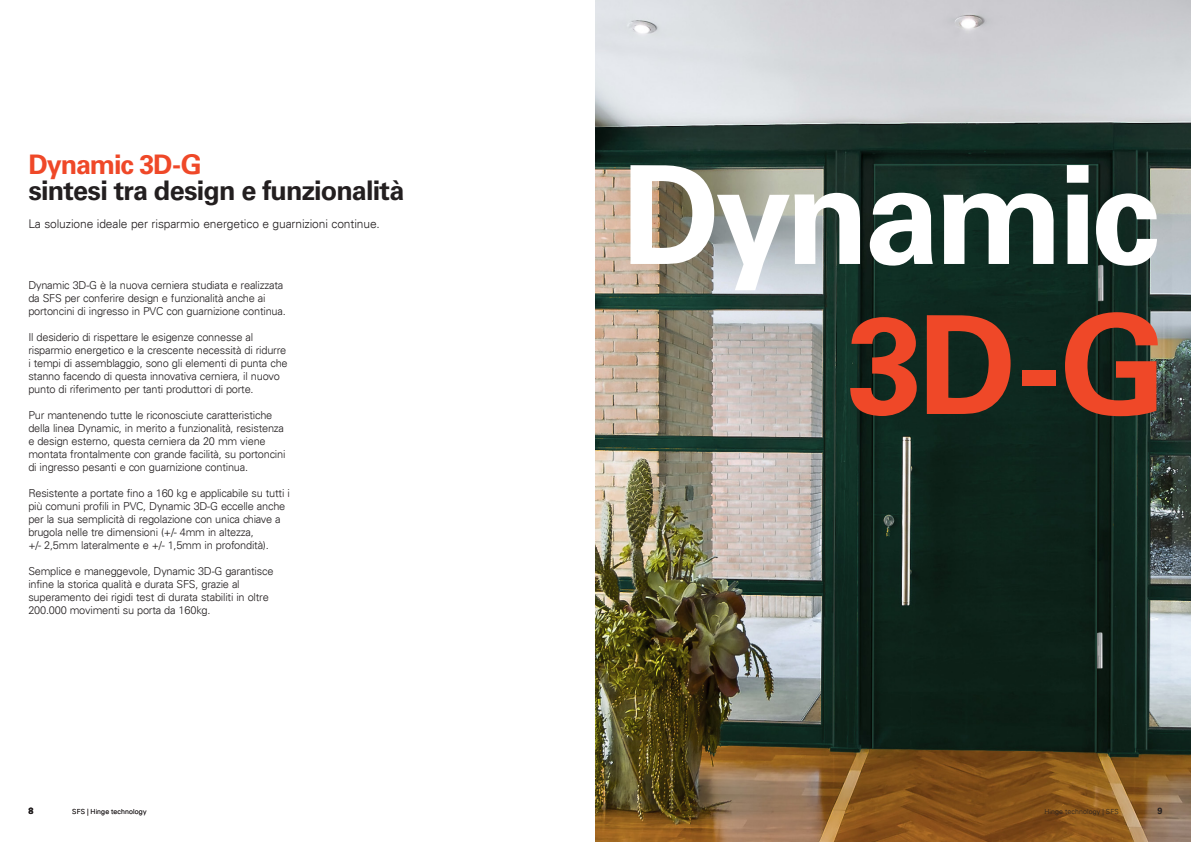
<style>
.page{position:relative;width:1191px;height:842px;background:#fff}
.page>*{position:absolute;margin:0;border:0;box-sizing:border-box;transform-origin:0 0}
.Normale{font:700 137px "Univers LT Std";letter-spacing:-.04em;color:#fff}
.Normale-2{font:700 137px "Univers LT Std";color:#ef4828}
.A4_Lead{font:700 27px "Univers LT Std";letter-spacing:-.03em;color:#231f20}
.A5_Headline_inside{font:700 27px "Univers LT Std";letter-spacing:-.04em;color:#ef4828}
.Normale-3{font:300 12px "Univers";letter-spacing:-.01em;color:#231f20}
.Normale-4{font:300 11px/13px "Univers";letter-spacing:-.02em;color:#231f20}
.t1{font:700 9px "Univers LT Std";color:#231f20}
.t2{font:300 7px "Univers";letter-spacing:.02em;color:#231f20}
</style>
<div class="page">
<img style="left:595px;top:0;width:596px;height:842px">
<p class="A5_Headline_inside" style="left:28px;top:149px;width:175px">Dynamic 3D-G</p>
<p class="A4_Lead" style="left:28px;top:175px;width:377px">sintesi tra design e funzionalità</p>
<p class="Normale-3" style="left:28px;top:216px;width:353px">La soluzione ideale per risparmio energetico e guarnizioni continue.</p>
<p class="Normale-4" style="left:28px;top:278px;width:259px">Dynamic 3D-G è la nuova cerniera studiata e realizzata da SFS per conferire design e funzionalità anche ai portoncini di ingresso in PVC con guarnizione continua.</p>
<p class="Normale-4" style="left:28px;top:330px;width:261px">Il desiderio di rispettare le esigenze connesse al risparmio energetico e la crescente necessità di ridurre i tempi di assemblaggio, sono gli elementi di punta che stanno facendo di questa innovativa cerniera, il nuovo punto di riferimento per tanti produttori di porte.</p>
<p class="Normale-4" style="left:28px;top:408px;width:259px">Pur mantenendo tutte le riconosciute caratteristiche della linea Dynamic, in merito a funzionalità, resistenza e design esterno, questa cerniera da 20 mm viene montata frontalmente con grande facilità, su portoncini di ingresso pesanti e con guarnizione continua.</p>
<p class="Normale-4" style="left:28px;top:486px;width:263px">Resistente a portate fino a 160 kg e applicabile su tutti i più comuni profili in PVC, Dynamic 3D-G eccelle anche per la sua semplicità di regolazione con unica chiave a brugola nelle tre dimensioni (+/- 4mm in altezza,</p>
<p class="Normale-4" style="left:28px;top:538px;width:242px">+/- 2,5mm lateralmente e +/- 1,5mm in profondità).</p>
<p class="Normale-4" style="left:28px;top:564px;width:247px">Semplice e maneggevole, Dynamic 3D-G garantisce infine la storica qualità e durata SFS, grazie al superamento dei rigidi test di durata stabiliti in oltre 200.000 movimenti su porta da 160kg.</p>
<p class="Normale" style="left:621px;top:135px;width:539px">Dynamic</p>
<p class="Normale-2" style="left:847px;top:285px;width:321px">3D-G</p>
<p class="t1" style="left:28px;top:805px;width:7px">8</p>
<p class="t2" style="left:72px;top:807px;width:76px">SFS | Hinge technology</p>
<p class="t2" style="left:1044px;top:807px;width:76px">Hinge technology | SFS</p>
<p class="t1" style="left:1157px;top:805px;width:7px">9</p>
</div>
